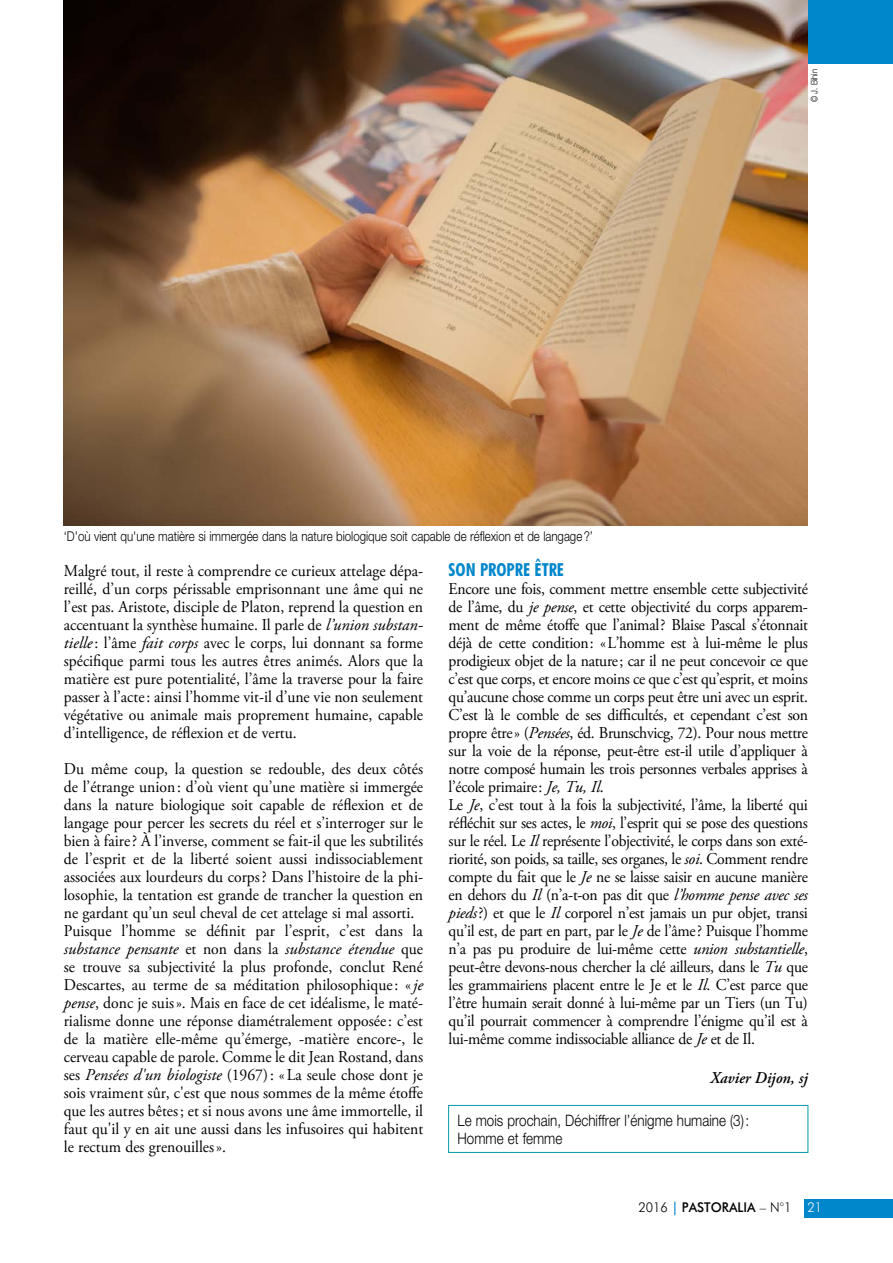
<style>
.page{position:relative;width:893px;height:1263px;background:#fff}
.page>*{position:absolute;margin:0;border:0;box-sizing:border-box;transform-origin:0 0}
.t1{font:700 condensed 18px "Futura BT";color:#0086cb}
.t2{font:16.5px/18px "Adobe Garamond Pro";letter-spacing:-.02em;color:#000;text-align:justify;scale:.95 1}
.t3{font:16.5px/18px "Adobe Garamond Pro";color:#000;scale:.95 1}
.t4{font:italic 600 16.5px "Adobe Garamond Pro";color:#000;scale:.95 1}
.t5{font:300 15.75px/18px "Helvetica Neue LT Std";color:#000;scale:.85 1}
.t6{font:300 13.5px "Helvetica Neue LT Std";color:#000;scale:.85 1}
.t7{font:500 13.5px "Futura BT";color:#000;scale:.95 1}
.t8{font:300 9px "Helvetica Neue LT Std";color:#000;scale:.85 1}
.s1{font-style:italic}
.s2{font-weight:300}
.s3{color:#0086cb}
.s4{font-weight:300;color:#fff}
</style>
<div class="page">
<div style="left:744px;top:0;width:149px;height:64px;background:#0086cb"></div>
<div style="left:804px;top:1199px;width:89px;height:18px;background:#0086cb"></div>
<div style="left:448px;top:1105px;width:360px;height:48px;border:1px solid #0099a9"></div>
<img style="left:64px;top:0;width:744px;height:526px">
<p class="t6" style="left:64px;top:528px;width:624px">‘D'où vient qu'une matière si immergée dans la nature biologique soit capable de réflexion et de langage?’</p>
<p class="t8" style="left:809px;top:102px;width:40px;rotate:-90deg">© J. Bihin</p>
<p class="t2" style="left:64px;top:562px;width:380px">Malgré tout, il reste à comprendre ce curieux attelage dépa&shy;reillé, d’un corps périssable emprisonnant une âme qui ne l’est pas. Aristote, disciple de Platon, reprend la question en accentuant la synthèse humaine. Il parle de <span class="s1">l’union substan&shy;tielle</span>: l’âme <span class="s1">fait corps</span> avec le corps, lui donnant sa forme spécifique parmi tous les autres êtres animés. Alors que la matière est pure potentialité, l’âme la traverse pour la faire passer à l’acte: ainsi l’homme vit-il d’une vie non seulement végétative ou animale mais proprement humaine, capable d’intelligence, de réflexion et de vertu.</p>
<p class="t3" style="left:64px;top:760px;width:380px">Du même coup, la question se redouble, des deux côtés de l’étrange union: d’où vient qu’une matière si immergée dans la nature biologique soit capable de réflexion et de langage pour percer les secrets du réel et s’interroger sur le bien à faire? À l’inverse, comment se fait-il que les subtilités de l’esprit et de la liberté soient aussi indissociablement associées aux lourdeurs du corps? Dans l’histoire de la phi&shy;losophie, la tentation est grande de trancher la question en ne gardant qu’un seul cheval de cet attelage si mal assorti.<br>Puisque l’homme se définit par l’esprit, c’est dans la <span class="s1">substance pensante</span> et non dans la <span class="s1">substance étendue</span> que se trouve sa subjectivité la plus profonde, conclut René Descartes, au terme de sa méditation philosophique: «<span class="s1">je pense</span>, donc je suis». Mais en face de cet idéalisme, le maté&shy;rialisme donne une réponse diamétralement opposée: c’est de la matière elle-même qu’émerge, -matière encore-, le cerveau capable de parole. Comme le dit Jean Rostand, dans ses <span class="s1">Pensées d'un biologiste</span> (1967): «La seule chose dont je sois vraiment sûr, c'est que nous sommes de la même étoffe que les autres bêtes; et si nous avons une âme immortelle, il faut qu'il y en ait une aussi dans les infusoires qui habitent le rectum des grenouilles».</p>
<p class="t1" style="left:449px;top:559px;width:117px">SON PROPRE ÊTRE</p>
<p class="t2" style="left:449px;top:580px;width:380px;text-align:left">Encore une fois, comment mettre ensemble cette subjectivité de l’âme, du <span class="s1">je pense</span>, et cette objectivité du corps apparem&shy;ment de même étoffe que l’animal? Blaise Pascal s’étonnait déjà de cette condition: «L’homme est à lui-même le plus prodigieux objet de la nature; car il ne peut concevoir ce que c’est que corps, et encore moins ce que c’est qu’esprit, et moins qu’aucune chose comme un corps peut être uni avec un esprit.<br>C’est là le comble de ses difficultés, et cependant c’est son propre être» (<span class="s1">Pensées</span>, éd. Brunschvicg, 72). Pour nous mettre sur la voie de la réponse, peut-être est-il utile d’appliquer à notre composé humain les trois personnes verbales apprises à l’école primaire: <span class="s1">Je, Tu, Il</span>.<br>Le <span class="s1">Je</span>, c’est tout à la fois la subjectivité, l’âme, la liberté qui réfléchit sur ses actes, le <span class="s1">moi</span>, l’esprit qui se pose des questions sur le réel. Le <span class="s1">Il</span> représente l’objectivité, le corps dans son exté&shy;riorité, son poids, sa taille, ses organes, le <span class="s1">soi</span>. Comment rendre compte du fait que le <span class="s1">Je</span> ne se laisse saisir en aucune manière en dehors du <span class="s1">Il</span> (n’a-t-on pas dit que <span class="s1">l’homme pense avec ses pieds</span>?) et que le <span class="s1">Il</span> corporel n’est jamais un pur objet, transi qu’il est, de part en part, par le <span class="s1">Je</span> de l’âme? Puisque l’homme n’a pas pu produire de lui-même cette <span class="s1">union substantielle</span>, peut-être devons-nous chercher la clé ailleurs, dans le <span class="s1">Tu</span> que les grammairiens placent entre le Je et le <span class="s1">Il</span>. C’est parce que l’être humain serait donné à lui-même par un Tiers (un Tu) qu’il pourrait commencer à comprendre l’énigme qu’il est à lui-même comme indissociable alliance de <span class="s1">Je</span> et de Il.</p>
<p class="t4" style="left:710px;top:1068px;width:104px">Xavier Dijon, sj</p>
<p class="t5" style="left:457px;top:1110px;width:345px">Le mois prochain, Déchiffrer l’énigme humaine (3):<br>Homme et femme</p>
<p class="t7" style="left:638px;top:1199px;width:195px"><span class="s2">2016</span> <span class="s3">|</span> PASTORALIA <span class="s2">– N°1</span> <span class="s4">21</span></p>
</div>
